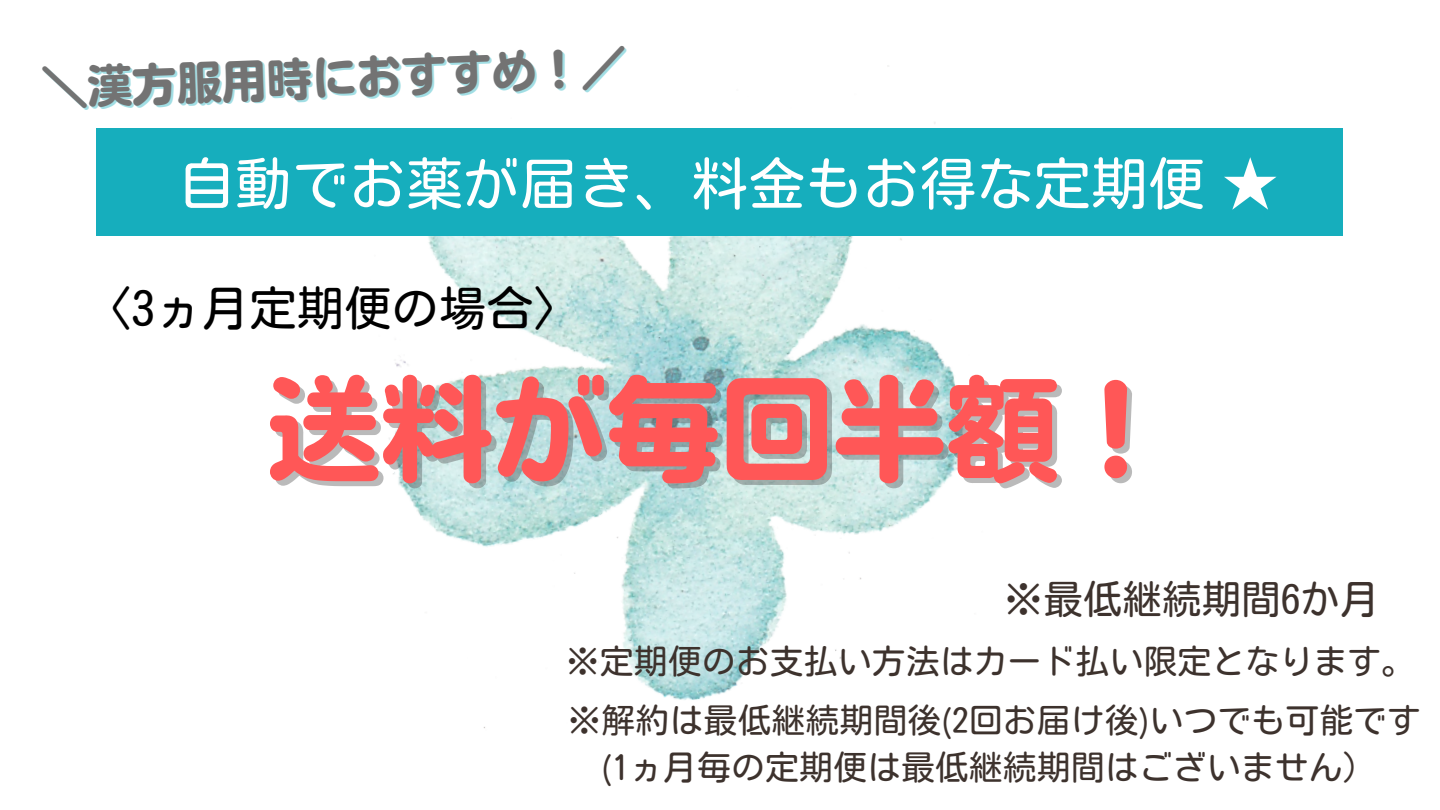
<style>
.page{position:relative;width:1440px;height:810px;background:#fff}
.page>*{position:absolute;margin:0;border:0;box-sizing:border-box;transform-origin:0 0}
.t1{font:113.1px "Motoya Maru Std W6";color:#ff5757}
.t2{font:57.1px "Motoya Maru Std W3";color:#fff}
.t3{font:47.4px "Motoya Maru Std W3";color:#000}
.t4{font:45px "Motoya Maru Std W6";color:#737373}
.t5{font:39.6px "Motoya Maru Std W3";color:#3d322d}
.t6{font:34px "Motoya Maru Std W3";color:#3d322d}
.s1{color:rgb(22 174 189/.4)}
</style>
<div class="page">
<img style="left:387px;top:65px;width:580px;height:669px">
<div style="left:97px;top:128px;width:1246px;height:108px;background:#16aebd"></div>
<p class="t4" style="left:41px;top:65px;width:586px;rotate:-2deg">＼漢<span class="s1">方</span>服<span class="s1">用</span>時におすすめ！／</p>
<p class="t2" style="left:178px;top:155px;width:1102px">自動でお薬が届き、料金もお得な定期便 ★</p>
<h3 class="t3" style="left:84px;top:284px;width:499px">〈3ヵ月定期便の場合〉</h3>
<p class="t1" style="left:268px;top:373px;width:906px">送料が毎回半額！</p>
<h4 class="t5" style="left:1004px;top:579px;width:369px">※最低継続期間6か月</h4>
<h2 class="t6" style="left:566px;top:644px;width:851px">※定期便のお支払い方法はカード払い限定となります。</h2>
<h1 class="t6" style="left:568px;top:703px;width:855px">※解約は最低継続期間後(2回お届け後)いつでも可能です</h1>
<h5 class="t6" style="left:602px;top:750px;width:777px">(1ヵ月毎の定期便は最低継続期間はございません）</h5>
</div>
